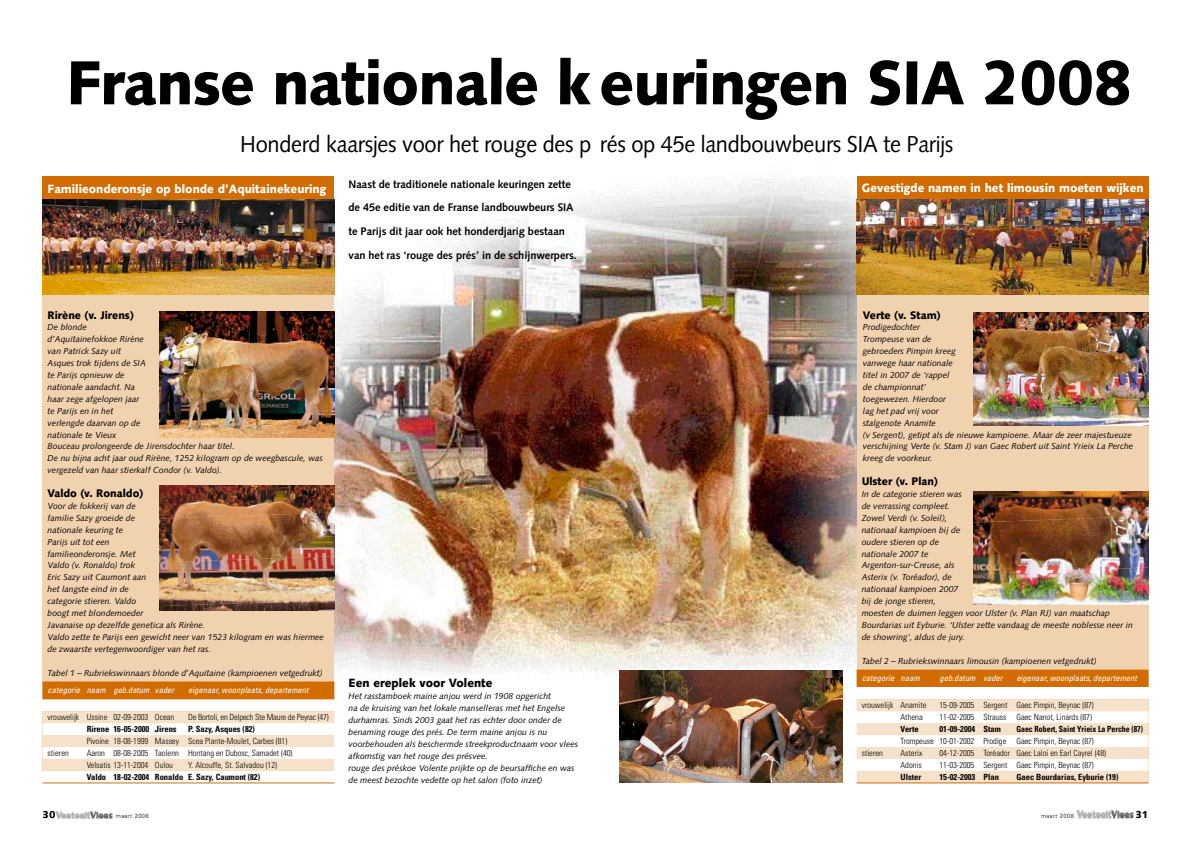
<style>
.page{position:relative;width:1191px;height:842px;background:#fff}
.page>*{position:absolute;margin:0;border:0;box-sizing:border-box;transform-origin:0 0}
.t1{font:900 62px "Syntax";letter-spacing:-.015em;color:#000;scale:.95 1}
.t2{font:23px "Syntax";letter-spacing:-.015em;color:#000;scale:.95 1}
.t3{font:900 12px "Syntax";color:#fff;scale:.95 1}
.t4{font:900 12px "Syntax";color:#000;scale:.95 1}
.t5{font:700 11px/23.8px "Syntax";letter-spacing:-.005em;color:#000}
.t6{font:900 11px "Syntax";color:#000;scale:.95 1}
.t7{font:900 10px "Syntax";color:#000}
.t8{font:italic 8.7px/11.9px "Syntax";color:#000}
.t9{font:300 condensed 8.5px/11.9px "Univers";color:#000}
.t10{font:700 condensed 8.5px "Univers";color:#000}
.t11{font:italic condensed 8.5px "Univers";color:#fff}
.t12{font:300 condensed 8.5px "Univers";letter-spacing:-.02em;color:#000}
.t13{font:700 condensed 8.5px "Univers";color:#000;scale:.92 1}
.t14{font:300 6px "Univers";letter-spacing:.08em;color:#000;scale:.95 1}
</style>
<div class="page">
<img style="left:55px;top:811px;width:58px;height:8px">
<img style="left:1076px;top:811px;width:57px;height:7px">
<img style="left:334px;top:177px;width:522px;height:502px">
<div style="left:856px;top:176px;width:292px;height:607px;background:#f1d2af"></div>
<div style="left:43px;top:176px;width:291px;height:607px;background:#f1d2af"></div>
<img style="left:159px;top:311px;width:175px;height:126px">
<img style="left:160px;top:485px;width:174px;height:26px">
<img style="left:160px;top:511px;width:174px;height:44px">
<img style="left:160px;top:555px;width:174px;height:44px">
<img style="left:160px;top:599px;width:174px;height:11px">
<div style="left:43px;top:176px;width:291px;height:23px;background:#d16c00"></div>
<div style="left:856px;top:176px;width:292px;height:23px;background:#d16c00"></div>
<img style="left:973px;top:313px;width:175px;height:113px">
<img style="left:973px;top:491px;width:175px;height:23px">
<img style="left:973px;top:514px;width:175px;height:51px">
<img style="left:973px;top:565px;width:175px;height:39px">
<img style="left:620px;top:670px;width:222px;height:113px">
<img style="left:43px;top:199px;width:291px;height:96px">
<img style="left:856px;top:199px;width:292px;height:96px">
<div style="left:856px;top:670px;width:292px;height:17px;background:#d16c00"></div>
<svg style="left:856px;top:699px;width:292px;height:84px;background:#f9eddf"></svg>
<hr style="left:856px;top:783px;width:44px;height:1px;background:#d16c00">
<hr style="left:900px;top:783px;width:39px;height:1px;background:#d16c00">
<hr style="left:939px;top:783px;width:44px;height:1px;background:#d16c00">
<hr style="left:983px;top:783px;width:33px;height:1px;background:#d16c00">
<hr style="left:1016px;top:783px;width:132px;height:1px;background:#d16c00">
<div style="left:856px;top:687px;width:292px;height:12px;background:#fff"></div>
<div style="left:43px;top:771px;width:291px;height:12px;background:#fff"></div>
<div style="left:43px;top:699px;width:291px;height:12px;background:#fff"></div>
<div style="left:43px;top:681px;width:291px;height:18px;background:#d16c00"></div>
<svg style="left:43px;top:711px;width:291px;height:60px;background:#f9eddf"></svg>
<hr style="left:43px;top:783px;width:44px;height:1px;background:#d16c00">
<svg style="left:87px;top:783px;width:26px;height:1px"></svg>
<hr style="left:113px;top:783px;width:42px;height:1px;background:#d16c00">
<hr style="left:155px;top:783px;width:33px;height:1px;background:#d16c00">
<hr style="left:188px;top:783px;width:146px;height:1px;background:#d16c00">
<h1 class="t1" style="left:66px;top:46px;width:1123px">Franse nationale keuringen SIA 2008</h1>
<h2 class="t2" style="left:240px;top:130px;width:752px">Honderd kaarsjes voor het rouge des p rés op 45e landbouwbeurs SIA te Parijs</h2>
<p class="t5" style="left:348px;top:172px;width:230px">Naast de traditionele nationale keuringen zette de 45e editie van de Franse landbouwbeurs SIA te Parijs dit jaar ook het honderdjarig bestaan van het ras ‘rouge des prés’ in de schijnwerpers.</p>
<h3 class="t3" style="left:48px;top:181px;width:295px">Familieonderonsje op blonde d’Aquitainekeuring</h3>
<h3 class="t3" style="left:861px;top:181px;width:298px">Gevestigde namen in het limousin moeten wijken</h3>
<p class="t6" style="left:48px;top:308px;width:92px">Rirène (v. Jirens)</p>
<p class="t8" style="left:48px;top:321px;width:277px">De blonde<br>d’Aquitainefokkoe Rirène<br>van Patrick Sazy uit<br>Asques trok tijdens de SIA<br>te Parijs opnieuw de<br>nationale aandacht. Na<br>haar zege afgelopen jaar<br>te Parijs en in het<br>verlengde daarvan op de<br>nationale te Vieux<br>Bouceau prolongeerde de Jirensdochter haar titel.<br>De nu bijna acht jaar oud Rirène, 1252 kilogram op de weegbascule, was vergezeld van haar stierkalf Condor (v. Valdo).</p>
<p class="t6" style="left:48px;top:487px;width:102px">Valdo (v. Ronaldo)</p>
<p class="t8" style="left:48px;top:500px;width:278px">Voor de fokkerij van de<br>familie Sazy groeide de<br>nationale keuring te<br>Parijs uit tot een<br>familieonderonsje. Met<br>Valdo (v. Ronaldo) trok<br>Eric Sazy uit Caumont aan<br>het langste eind in de<br>categorie stieren. Valdo<br>boogt met blondemoeder<br>Javanaise op dezelfde genetica als Rirène.<br>Valdo zette te Parijs een gewicht neer van 1523 kilogram en was hiermee de zwaarste vertegenwoordiger van het ras.</p>
<p class="t8" style="left:48px;top:667px;width:276px">Tabel 1 – Rubriekswinnaars blonde d’Aquitaine (kampioenen vetgedrukt)</p>
<p class="t11" style="left:48px;top:685px;width:128px">categorie naam geb.datum vader</p>
<p class="t11" style="left:188px;top:685px;width:122px">eigenaar, woonplaats, departement</p>
<p class="t9" style="left:48px;top:711px;width:128px">vrouwelijk Ussine 02-09-2003 Ocean</p>
<p class="t12" style="left:188px;top:712px;width:142px">De Bortoli, en Delpech Ste Maure de Peyrac (47)</p>
<p class="t10" style="left:87px;top:724px;width:92px">Rirene 16-05-2000 Jirens</p>
<p class="t10" style="left:188px;top:724px;width:68px">P. Sazy, Asques (82)</p>
<p class="t9" style="left:87px;top:735px;width:202px">Pivoine 18-08-1999 Massey Scea Plante-Moulet, Carbes (81)</p>
<p class="t9" style="left:48px;top:747px;width:23px">stieren</p>
<p class="t9" style="left:87px;top:747px;width:207px">Aaron 08-08-2005 Taolenn Hontang en Dubosc, Samadet (40)<br>Velsatis 13-11-2004 Oulou</p>
<p class="t9" style="left:188px;top:759px;width:90px">Y. Alcouffe, St. Salvadou (12)</p>
<p class="t10" style="left:87px;top:771px;width:175px">Valdo 18-02-2004 Ronaldo E. Sazy, Caumont (82)</p>
<h3 class="t4" style="left:348px;top:676px;width:153px">Een ereplek voor Volente</h3>
<p class="t8" style="left:348px;top:690px;width:231px">Het rasstamboek maine anjou werd in 1908 opgericht<br>na de kruising van het lokale manselleras met het Engelse durhamras. Sinds 2003 gaat het ras echter door onder de benaming rouge des prés. De term maine anjou is nu voorbehouden als beschermde streekproductnaam voor vlees afkomstig van het rouge des présvee.<br>rouge des préskoe Volente prijkte op de beursaffiche en was de meest bezochte vedette op het salon (foto inzet)</p>
<p class="t6" style="left:863px;top:308px;width:83px">Verte (v. Stam)</p>
<p class="t8" style="left:863px;top:321px;width:272px">Prodigedochter<br>Trompeuse van de<br>gebroeders Pimpin kreeg<br>vanwege haar nationale<br>titel in 2007 de ‘rappel<br>de championnat’<br>toegewezen. Hierdoor<br>lag het pad vrij voor<br>stalgenote Anamite<br>(v Sergent), getipt als de nieuwe kampioene. Maar de zeer majestueuze verschijning Verte (v. Stam J) van Gaec Robert uit Saint Yrieix La Perche kreeg de voorkeur.</p>
<p class="t6" style="left:861px;top:475px;width:82px">Ulster (v. Plan)</p>
<p class="t8" style="left:861px;top:488px;width:273px">In de categorie stieren was<br>de verrassing compleet.<br>Zowel Verdi (v. Soleil),<br>nationaal kampioen bij de<br>oudere stieren op de<br>nationale 2007 te<br>Argenton-sur-Creuse, als<br>Asterix (v. Toréador), de<br>nationaal kampioen 2007<br>bij de jonge stieren,<br>moesten de duimen leggen voor Ulster (v. Plan RJ) van maatschap<br>Bourdarias uit Eyburie. ‘Ulster zette vandaag de meeste noblesse neer in de showring’, aldus de jury.</p>
<p class="t8" style="left:861px;top:655px;width:236px">Tabel 2 – Rubriekswinnaars limousin (kampioenen vetgedrukt)</p>
<p class="t11" style="left:861px;top:673px;width:59px">categorie naam</p>
<p class="t11" style="left:939px;top:673px;width:65px">geb.datum vader</p>
<p class="t11" style="left:1016px;top:673px;width:122px">eigenaar, woonplaats, departement</p>
<p class="t9" style="left:861px;top:699px;width:66px">vrouwelijk Anamite</p>
<p class="t9" style="left:939px;top:699px;width:156px">15-09-2005 Sergent Gaec Pimpin, Beynac (87)</p>
<p class="t9" style="left:900px;top:711px;width:24px">Athena</p>
<p class="t9" style="left:939px;top:711px;width:154px">11-02-2005 Strauss Gaec Nanot, Linards (87)</p>
<p class="t10" style="left:900px;top:724px;width:20px">Verte</p>
<p class="t10" style="left:939px;top:724px;width:63px">01-09-2004 Stam</p>
<p class="t13" style="left:1016px;top:724px;width:139px">Gaec Robert, Saint Yrieix La Perche (87)</p>
<p class="t9" style="left:900px;top:735px;width:195px">Trompeuse 10-01-2002 Prodige Gaec Pimpin, Beynac (87)</p>
<p class="t9" style="left:861px;top:747px;width:23px">stieren</p>
<p class="t9" style="left:900px;top:747px;width:23px">Asterix</p>
<p class="t9" style="left:939px;top:747px;width:168px">04-12-2005 Toréador Gaec Laloi en Earl Cayrel (48)</p>
<p class="t9" style="left:900px;top:759px;width:23px">Adonis</p>
<p class="t9" style="left:939px;top:759px;width:156px">11-03-2005 Sergent Gaec Pimpin, Beynac (87)</p>
<p class="t10" style="left:900px;top:771px;width:22px">Ulster</p>
<p class="t10" style="left:939px;top:771px;width:61px">15-02-2003 Plan</p>
<p class="t10" style="left:1016px;top:771px;width:103px">Gaec Bourdarias, Eyburie (19)</p>
<p class="t7" style="left:43px;top:809px;width:14px">30</p>
<p class="t14" style="left:116px;top:813px;width:36px">maart 2008</p>
<p class="t14" style="left:1041px;top:813px;width:36px">maart 2008</p>
<p class="t7" style="left:1135px;top:809px;width:14px">31</p>
</div>
